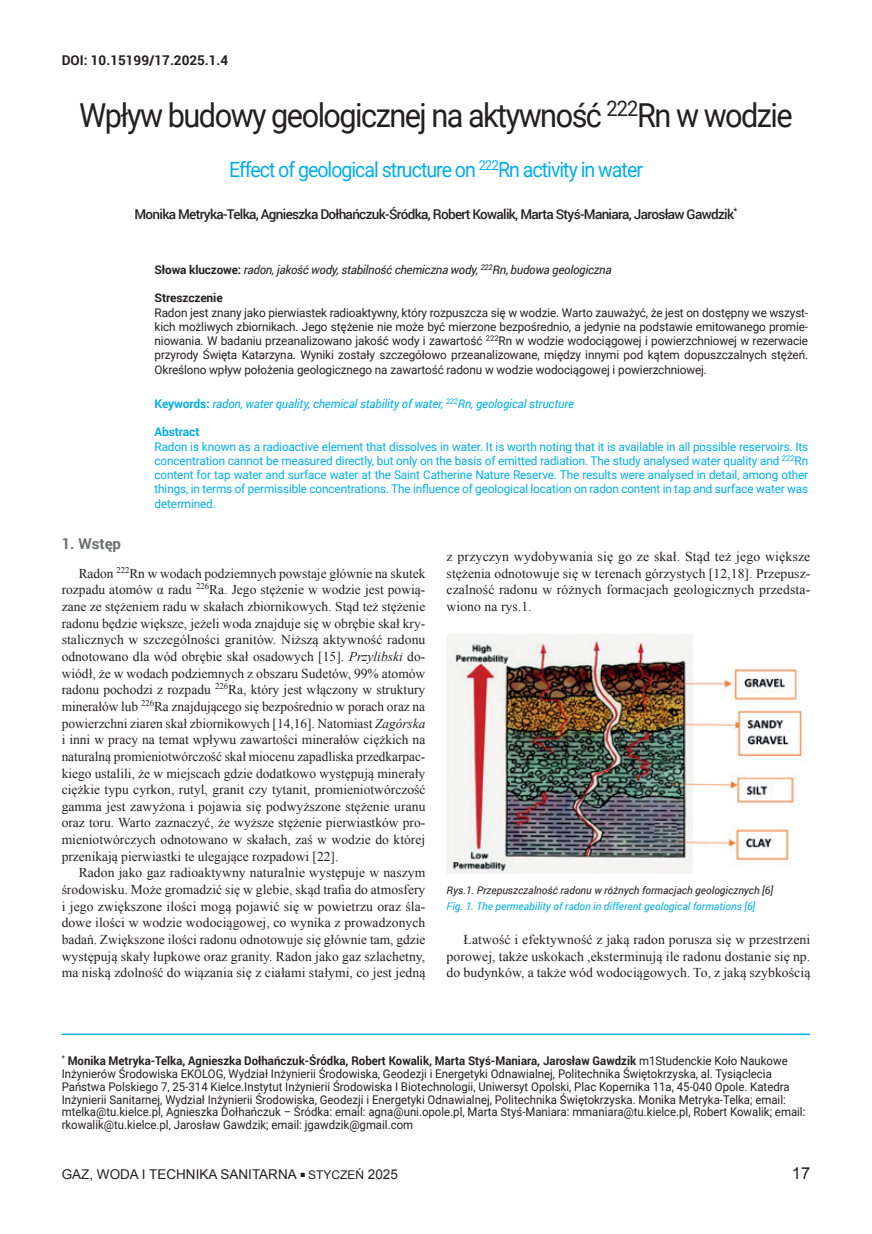
<style>
.page{position:relative;width:872px;height:1234px;background:#fff}
.page>*{position:absolute;margin:0;border:0;box-sizing:border-box;transform-origin:0 0}
.t1{font:33px "Roboto";letter-spacing:-.05em;color:#231f20;scale:.93 1}
.t2{font:21px "Roboto";letter-spacing:-.05em;color:#00aeef;scale:.93 1}
.t3{font:16.5px "Arial";color:#231f20}
.t4{font:700 15px "Roboto";color:#6c6d70}
.t5{font:13.5px/16.6px "Times New Roman";letter-spacing:.005em;color:#231f20;text-align:justify}
.t6{font:500 13.5px "Roboto";letter-spacing:-.05em;color:#231f20}
.t7{font:13.5px "Arial";color:#231f20}
.t8{font:700 13.5px "Roboto";color:#231f20}
.t9{font:12px/12.8px "Roboto";color:#231f20;scale:.95 1}
.t10{font:12px/14.2px "Roboto";color:#231f20;text-align:justify}
.t11{font:12px/14.2px "Roboto";letter-spacing:-.01em;color:#00aeef;text-align:justify}
.t12{font:italic 12px "Roboto";letter-spacing:-.02em;color:#231f20}
.t13{font:italic 12px "Roboto";letter-spacing:-.01em;color:#00aeef}
.t14{font:700 12px "Roboto";letter-spacing:-.01em;color:#231f20}
.t15{font:700 12px "Roboto";letter-spacing:-.01em;color:#00aeef}
.t16{font:italic 10.5px "Roboto";color:#231f20}
.t17{font:italic 10.5px "Roboto";color:#00aeef}
.s1{font-weight:700;font-style:normal}
.s2{font-style:italic}
.s3{font-weight:700}
.s4{font-size:9px}
.s5{font-size:12px}
</style>
<div class="page">
<hr style="left:62px;top:1033px;width:748px;height:1px;background:#00aeef">
<hr style="left:62px;top:1034px;width:748px;height:1px;background:#00aeef">
<img style="left:446px;top:634px;width:359px;height:239px">
<p class="t8" style="left:62px;top:51px;width:168px">DOI: 10.15199/17.2025.1.4</p>
<h1 class="t1" style="left:79px;top:93px;width:769px">Wpływ budowy geologicznej na aktywność <sup>222</sup>Rn w wodzie</h1>
<h2 class="t2" style="left:229px;top:155px;width:446px">Effect of geological structure on <sup>222</sup>Rn activity in water</h2>
<p class="t6" style="left:134px;top:204px;width:604px">Monika Metryka-Telka, Agnieszka Dołhańczuk-Śródka, Robert Kowalik, Marta Styś-Maniara, Jarosław Gawdzik<sup>*</sup></p>
<p class="t12" style="left:154px;top:261px;width:458px"><span class="s1">Słowa kluczowe:</span> radon, jakość wody, stabilność chemiczna wody, <sup>222</sup>Rn, budowa geologiczna</p>
<p class="t14" style="left:154px;top:289px;width:70px">Streszczenie</p>
<p class="t10" style="left:154px;top:305px;width:655px">Radon jest znany jako pierwiastek radioaktywny, który rozpuszcza się w wodzie. Warto zauważyć, że jest on dostępny we wszyst&shy;kich możliwych zbiornikach. Jego stężenie nie może być mierzone bezpośrednio, a jedynie na podstawie emitowanego promie&shy;niowania. W badaniu przeanalizowano jakość wody i zawartość <sup>222</sup>Rn w wodzie wodociągowej i powierzchniowej w rezerwacie przyrody Święta Katarzyna. Wyniki zostały szczegółowo przeanalizowane, między innymi pod kątem dopuszczalnych stężeń.<br>Określono wpływ położenia geologicznego na zawartość radonu w wodzie wodociągowej i powierzchniowej.</p>
<p class="t13" style="left:154px;top:395px;width:421px"><span class="s1">Keywords:</span> radon, water quality, chemical stability of water, <sup>222</sup>Rn, geological structure</p>
<p class="t15" style="left:154px;top:423px;width:47px">Abstract</p>
<p class="t11" style="left:154px;top:438px;width:655px">Radon is known as a radioactive element that dissolves in water. It is worth noting that it is available in all possible reservoirs. Its concentration cannot be measured directly, but only on the basis of emitted radiation. The study analysed water quality and <sup>222</sup>Rn content for tap water and surface water at the Saint Catherine Nature Reserve. The results were analysed in detail, among other things, in terms of permissible concentrations. The influence of geological location on radon content in tap and surface water was determined.</p>
<p class="t4" style="left:62px;top:532px;width:61px">1. Wstęp</p>
<p class="t5" style="left:62px;top:564px;width:365px;text-indent:17px">Radon <sup>222</sup>Rn w wodach podziemnych powstaje głównie na skutek rozpadu atomów α radu <sup>226</sup>Ra. Jego stężenie w wodzie jest powią&shy;zane ze stężeniem radu w skałach zbiornikowych. Stąd też stężenie radonu będzie większe, jeżeli woda znajduje się w obrębie skał kry&shy;stalicznych w szczególności granitów. Niższą aktywność radonu odnotowano dla wód obrębie skał osadowych [15]. <span class="s2">Przylibski</span> do&shy;wiódł, że w wodach podziemnych z obszaru Sudetów, 99% atomów radonu pochodzi z rozpadu <sup>226</sup>Ra, który jest włączony w struktury minerałów lub <sup>226</sup>Ra znajdującego się bezpośrednio w porach oraz na powierzchni ziaren skał zbiornikowych [14,16]. Natomiast <span class="s2">Zagórska </span>i inni w pracy na temat wpływu zawartości minerałów ciężkich na naturalną promieniotwórczość skał miocenu zapadliska przedkarpac&shy;kiego ustalili, że w miejscach gdzie dodatkowo występują minerały ciężkie typu cyrkon, rutyl, granit czy tytanit, promieniotwórczość gamma jest zawyżona i pojawia się podwyższone stężenie uranu oraz toru. Warto zaznaczyć, że wyższe stężenie pierwiastków pro&shy;mieniotwórczych odnotowano w skałach, zaś w wodzie do której przenikają pierwiastki te ulegające rozpadowi [22].</p>
<p class="t5" style="left:62px;top:864px;width:365px;text-indent:17px">Radon jako gaz radioaktywny naturalnie występuje w naszym środowisku. Może gromadzić się w glebie, skąd trafia do atmosfery i jego zwiększone ilości mogą pojawić się w powietrzu oraz śla&shy;dowe ilości w wodzie wodociągowej, co wynika z prowadzonych badań. Zwiększone ilości radonu odnotowuje się głównie tam, gdzie występują skały łupkowe oraz granity. Radon jako gaz szlachetny, ma niską zdolność do wiązania się z ciałami stałymi, co jest jedną</p>
<p class="t5" style="left:446px;top:547px;width:365px">z przyczyn wydobywania się go ze skał. Stąd też jego większe stężenia odnotowuje się w terenach górzystych [12,18]. Przepusz&shy;czalność radonu w różnych formacjach geologicznych przedsta&shy;wiono na rys.1.</p>
<p class="t16" style="left:446px;top:882px;width:328px">Rys.1. Przepuszczalność radonu w różnych formacjach geologicznych [6]</p>
<p class="t17" style="left:446px;top:898px;width:310px">Fig. 1. The permeability of radon in different geological formations [6]</p>
<p class="t5" style="left:446px;top:930px;width:365px;text-indent:17px">Łatwość i efektywność z jaką radon porusza się w przestrzeni porowej, także uskokach ,eksterminują ile radonu dostanie się np. do budynków, a także wód wodociągowych. To, z jaką szybkością</p>
<p class="t9" style="left:62px;top:1054px;width:784px"><sup>*</sup> <span class="s3">Monika Metryka-Telka, Agnieszka Dołhańczuk-Śródka, Robert Kowalik, Marta Styś-Maniara, Jarosław Gawdzik</span> m1Studenckie Koło Naukowe Inżynierów Środowiska EKOLOG, Wydział Inżynierii Środowiska, Geodezji i Energetyki Odnawialnej, Politechnika Świętokrzyska, al. Tysiąclecia Państwa Polskiego 7, 25-314 Kielce.Instytut Inżynierii Środowiska I Biotechnologii, Uniwersyt Opolski, Plac Kopernika 11a, 45-040 Opole. Katedra Inżynierii Sanitarnej, Wydział Inżynierii Środowiska, Geodezji i Energetyki Odnawialnej, Politechnika Świętokrzyska. Monika Metryka-Telka; email: mtelka@tu.kielce.pl, Agnieszka Dołhańczuk – Śródka: email: agna@uni.opole.pl, Marta Styś-Maniara: mmaniara@tu.kielce.pl, Robert Kowalik; email: rkowalik@tu.kielce.pl, Jarosław Gawdzik; email: jgawdzik@gmail.com</p>
<p class="t7" style="left:62px;top:1164px;width:338px">GAZ, WODA I TECHNIKA SANITARNA <span class="s4">■</span> <span class="s5">STYCZEŃ</span> 2025</p>
<p class="t3" style="left:792px;top:1161px;width:20px">17</p>
</div>
